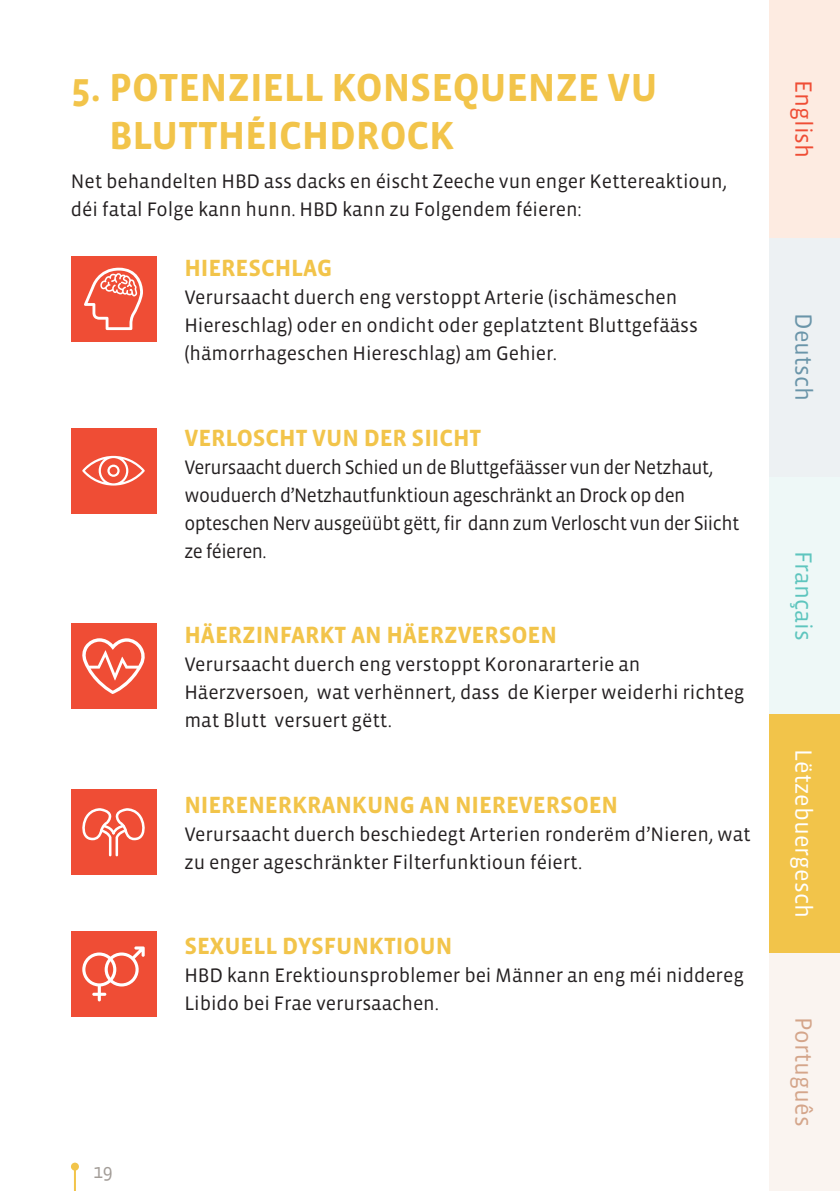
<style>
.page{position:relative;width:840px;height:1191px;background:#fff}
.page>*{position:absolute;margin:0;border:0;box-sizing:border-box;transform-origin:0 0}
.t1{font:700 40px/48px "Vista Sans";letter-spacing:-.005em;color:#f2c44a}
.t2{font:700 24px "Vista Sans";letter-spacing:-.005em;color:#f2c44a}
.t3{font:24px "Vista Sans";color:#fff}
.t4{font:24px "Vista Sans";color:#d4a58a}
.t5{font:24px "Vista Sans";color:#5ec5be}
.t6{font:24px "Vista Sans";color:#ef4d35}
.t7{font:24px "Vista Sans";color:#6a95a9}
.t8{font:20px/28px "Vista Sans";letter-spacing:-.005em;color:#231f20}
.t9{font:20px/28px "Vista Sans";letter-spacing:-.03em;color:#231f20;scale:.96 1}
.t10{font:20px "Vista Sans";color:#a29c97}
</style>
<div class="page">
<div style="left:768px;top:0;width:71px;height:238px;background:#fdebe1"></div>
<div style="left:768px;top:476px;width:71px;height:238px;background:#eef8f7"></div>
<div style="left:768px;top:952px;width:71px;height:239px;background:#faf4f0"></div>
<div style="left:768px;top:238px;width:71px;height:238px;background:#edf1f3"></div>
<div style="left:768px;top:714px;width:71px;height:238px;background:#f2c44a"></div>
<hr style="left:74px;top:1166px;width:2px;height:25px;background:#f2c44a">
<div style="left:71px;top:1162px;width:8px;height:8px;background:#f2c44a;border-radius:50%"></div>
<div style="left:71px;top:256px;width:85px;height:85px;background:#ef4d35"></div>
<svg style="left:84px;top:268px;width:59px;height:62px"></svg>
<div style="left:71px;top:428px;width:85px;height:85px;background:#ef4d35"></div>
<svg style="left:82px;top:456px;width:63px;height:29px"></svg>
<div style="left:71px;top:623px;width:85px;height:85px;background:#ef4d35"></div>
<svg style="left:82px;top:638px;width:63px;height:56px"></svg>
<div style="left:71px;top:789px;width:85px;height:85px;background:#ef4d35"></div>
<svg style="left:82px;top:808px;width:63px;height:48px"></svg>
<div style="left:71px;top:931px;width:85px;height:85px;background:#ef4d35"></div>
<svg style="left:82px;top:946px;width:63px;height:55px"></svg>
<h1 class="t1" style="left:109px;top:64px;width:550px;text-indent:-38px">5. POTENZIELL KONSEQUENZE VU<br>BLUTTHÉICHDROCK</h1>
<p class="t8" style="left:71px;top:168px;width:657px">Net behandelten HBD ass dacks en éischt Zeeche vun enger Kettereaktioun, déi fatal Folge kann hunn. HBD kann zu Folgendem féieren:</p>
<p class="t2" style="left:184px;top:256px;width:149px">HIERESCHLAG</p>
<p class="t8" style="left:184px;top:284px;width:514px">Verursaacht duerch eng verstoppt Arterie (ischämeschen<br>Hiereschlag) oder en ondicht oder geplatztent Bluttgefääss (hämorrhageschen Hiereschlag) am Gehier.</p>
<p class="t2" style="left:184px;top:425px;width:298px">VERLOSCHT VUN DER SIICHT</p>
<p class="t9" style="left:184px;top:453px;width:579px">Verursaacht duerch Schied un de Bluttgefäässer vun der Netzhaut, wouduerch d’Netzhautfunktioun ageschränkt an Drock op den opteschen Nerv ausgeüübt gëtt, fir dann zum Verloscht vun der Siicht ze féieren.</p>
<p class="t2" style="left:184px;top:623px;width:374px">HÄERZINFARKT AN HÄERZVERSOEN</p>
<p class="t8" style="left:184px;top:651px;width:561px">Verursaacht duerch eng verstoppt Koronararterie an<br>Häerzversoen, wat verhënnert, dass de Kierper weiderhi richteg mat Blutt versuert gëtt.</p>
<p class="t2" style="left:184px;top:792px;width:435px">NIERENERKRANKUNG AN NIEREVERSOEN</p>
<p class="t8" style="left:184px;top:820px;width:567px">Verursaacht duerch beschiedegt Arterien ronderëm d’Nieren, wat zu enger ageschränkter Filterfunktioun féiert.</p>
<p class="t10" style="left:93px;top:1160px;width:21px">19</p>
<p class="t2" style="left:184px;top:934px;width:269px">SEXUELL DYSFUNKTIOUN</p>
<p class="t8" style="left:184px;top:962px;width:560px">HBD kann Erektiounsproblemer bei Männer an eng méi niddereg<br>Libido bei Frae verursaachen.</p>
<p class="t6" style="left:815px;top:80px;width:80px;rotate:90deg">English</p>
<p class="t7" style="left:815px;top:313px;width:90px;rotate:90deg">Deutsch</p>
<p class="t5" style="left:815px;top:550px;width:91px;rotate:90deg">Français</p>
<p class="t3" style="left:815px;top:749px;width:170px;rotate:90deg">Lëtzebuergesch</p>
<p class="t4" style="left:815px;top:1017px;width:111px;rotate:90deg">Português</p>
</div>
